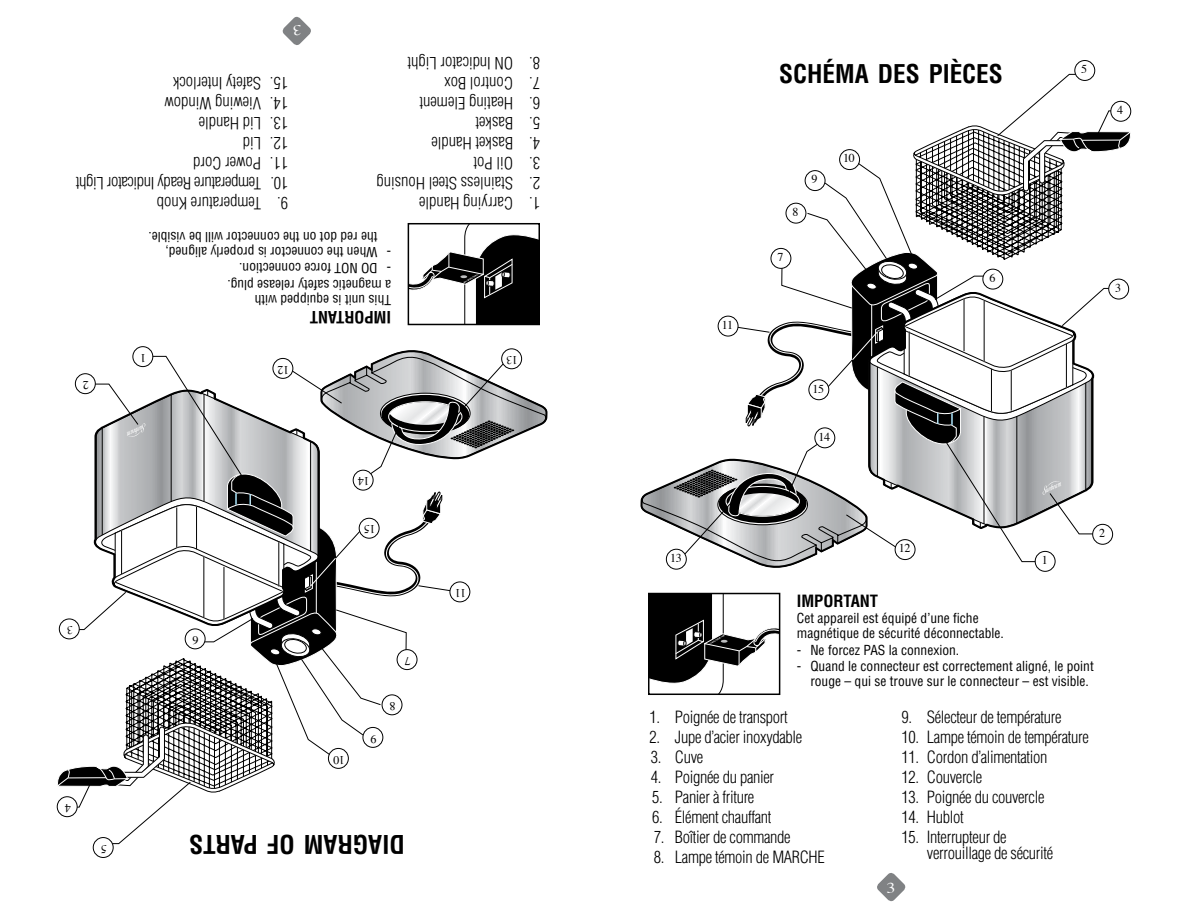
<style>
.page{position:relative;width:1188px;height:918px;background:#fff}
.page>*{position:absolute;margin:0;border:0;box-sizing:border-box;transform-origin:0 0}
.t1{font:700 condensed 25.2px "Helvetica";color:#000}
.t2{font:300 condensed 16.5px/16.5px "Helvetica";letter-spacing:-.02em;color:#000}
.t3{font:300 condensed 16.5px "Helvetica";color:#000}
.t4{font:700 condensed 16.5px "Helvetica";color:#000}
.t5{font:15px "Times";color:#fff;scale:1.2 1}
.t6{font:condensed 13.5px/15px "Helvetica";color:#000}
.t7{font:12px "Times";letter-spacing:-.025em;color:#000}
</style>
<div class="page">
<svg style="left:877px;top:873px;width:29px;height:29px"></svg>
<div style="left:1074px;top:60px;width:21px;height:21px;border:1px solid #000;border-radius:50%"></div>
<div style="left:666px;top:549px;width:21px;height:21px;border:1px solid #000;border-radius:50%"></div>
<div style="left:1035px;top:551px;width:21px;height:21px;border:1px solid #000;border-radius:50%"></div>
<svg style="left:640px;top:74px;width:492px;height:494px"></svg>
<svg style="left:282px;top:16px;width:29px;height:29px"></svg>
<div style="left:93px;top:837px;width:21px;height:21px;border:1px solid #000;border-radius:50%"></div>
<div style="left:501px;top:348px;width:21px;height:21px;border:1px solid #000;border-radius:50%"></div>
<div style="left:132px;top:346px;width:21px;height:21px;border:1px solid #000;border-radius:50%"></div>
<svg style="left:56px;top:350px;width:492px;height:494px"></svg>
<svg style="left:411px;top:226px;width:126px;height:96px"></svg>
<div style="left:408px;top:223px;width:132px;height:102px;border:2px solid #000"></div>
<svg style="left:651px;top:596px;width:126px;height:96px"></svg>
<div style="left:648px;top:593px;width:132px;height:102px;border:2px solid #000"></div>
<p class="t5" style="left:302px;top:39px;width:9px;rotate:-180deg">3</p>
<p class="t3" style="left:513px;top:73px;width:107px;rotate:-180deg">ON Indicator Light</p>
<p class="t2" style="left:540px;top:71px;width:12px;rotate:-180deg">8.</p>
<p class="t3" style="left:261px;top:93px;width:89px;rotate:-180deg">Safety Interlock</p>
<p class="t2" style="left:288px;top:91px;width:20px;rotate:-180deg">15.</p>
<p class="t3" style="left:513px;top:93px;width:70px;rotate:-180deg">Control Box</p>
<p class="t2" style="left:540px;top:91px;width:12px;rotate:-180deg">7.</p>
<p class="t3" style="left:261px;top:113px;width:98px;rotate:-180deg">Viewing Window</p>
<p class="t2" style="left:288px;top:111px;width:20px;rotate:-180deg">14.</p>
<p class="t3" style="left:513px;top:113px;width:95px;rotate:-180deg">Heating Element</p>
<p class="t2" style="left:540px;top:111px;width:12px;rotate:-180deg">6.</p>
<p class="t3" style="left:261px;top:133px;width:64px;rotate:-180deg">Lid Handle</p>
<p class="t2" style="left:288px;top:131px;width:20px;rotate:-180deg">13.</p>
<p class="t2" style="left:513px;top:131px;width:39px;rotate:-180deg">Basket</p>
<p class="t2" style="left:540px;top:131px;width:12px;rotate:-180deg">5.</p>
<p class="t2" style="left:261px;top:151px;width:20px;rotate:-180deg">Lid</p>
<p class="t2" style="left:288px;top:151px;width:20px;rotate:-180deg">12.</p>
<p class="t3" style="left:513px;top:153px;width:83px;rotate:-180deg">Basket Handle</p>
<p class="t2" style="left:540px;top:151px;width:12px;rotate:-180deg">4.</p>
<p class="t3" style="left:261px;top:173px;width:69px;rotate:-180deg">Power Cord</p>
<p class="t2" style="left:288px;top:171px;width:20px;rotate:-180deg">11.</p>
<p class="t2" style="left:513px;top:171px;width:41px;rotate:-180deg">Oil Pot</p>
<p class="t2" style="left:540px;top:171px;width:12px;rotate:-180deg">3.</p>
<p class="t2" style="left:261px;top:191px;width:187px;rotate:-180deg">Temperature Ready Indicator Light</p>
<p class="t2" style="left:288px;top:191px;width:19px;rotate:-180deg">10.</p>
<p class="t3" style="left:513px;top:193px;width:138px;rotate:-180deg">Stainless Steel Housing</p>
<p class="t2" style="left:540px;top:191px;width:12px;rotate:-180deg">2.</p>
<p class="t3" style="left:261px;top:213px;width:106px;rotate:-180deg">Temperature Knob</p>
<p class="t2" style="left:288px;top:211px;width:12px;rotate:-180deg">9.</p>
<p class="t3" style="left:513px;top:213px;width:95px;rotate:-180deg">Carrying Handle</p>
<p class="t2" style="left:540px;top:211px;width:12px;rotate:-180deg">1.</p>
<p class="t6" style="left:378px;top:244px;width:231px;rotate:-180deg">the red dot on the connector will be visible.</p>
<p class="t6" style="left:378px;top:259px;width:214px;rotate:-180deg">When the connector is properly aligned,</p>
<p class="t6" style="left:391px;top:259px;width:6px;rotate:-180deg">-</p>
<p class="t6" style="left:378px;top:276px;width:140px;rotate:-180deg">DO NOT force connection.</p>
<p class="t6" style="left:391px;top:276px;width:6px;rotate:-180deg">-</p>
<p class="t6" style="left:391px;top:307px;width:165px;rotate:-180deg">This unit is equipped with<br>a magnetic safety release plug.</p>
<p class="t7" style="left:89px;top:392px;width:7px;rotate:-180deg">2</p>
<p class="t7" style="left:146px;top:365px;width:7px;rotate:-180deg">1</p>
<p class="t7" style="left:73px;top:638px;width:7px;rotate:-180deg">3</p>
<p class="t7" style="left:71px;top:815px;width:7px;rotate:-180deg">4</p>
<p class="t7" style="left:107px;top:856px;width:7px;rotate:-180deg">5</p>
<p class="t7" style="left:199px;top:648px;width:7px;rotate:-180deg">6</p>
<p class="t7" style="left:289px;top:377px;width:13px;rotate:-180deg">12</p>
<p class="t4" style="left:391px;top:327px;width:83px;rotate:-180deg">IMPORTANT</p>
<p class="t7" style="left:369px;top:489px;width:13px;rotate:-180deg">14</p>
<p class="t7" style="left:375px;top:537px;width:13px;rotate:-180deg">15</p>
<p class="t7" style="left:345px;top:767px;width:13px;rotate:-180deg">10</p>
<p class="t7" style="left:411px;top:668px;width:7px;rotate:-180deg">7</p>
<p class="t7" style="left:376px;top:746px;width:7px;rotate:-180deg">9</p>
<p class="t7" style="left:396px;top:714px;width:7px;rotate:-180deg">8</p>
<h1 class="t1" style="left:405px;top:860px;width:217px;rotate:-180deg">DIAGRAM OF PARTS</h1>
<p class="t7" style="left:518px;top:368px;width:13px;rotate:-180deg">13</p>
<p class="t7" style="left:466px;top:601px;width:13px;rotate:-180deg">11</p>
<p class="t7" style="left:722px;top:317px;width:13px">11</p>
<h1 class="t1" style="left:779px;top:58px;width:225px">SCHÉMA DES PIÈCES</h1>
<p class="t7" style="left:792px;top:204px;width:7px">8</p>
<p class="t7" style="left:812px;top:172px;width:7px">9</p>
<p class="t7" style="left:777px;top:250px;width:7px">7</p>
<p class="t7" style="left:843px;top:151px;width:13px">10</p>
<p class="t7" style="left:813px;top:381px;width:13px">15</p>
<p class="t7" style="left:819px;top:429px;width:13px">14</p>
<p class="t7" style="left:989px;top:270px;width:7px">6</p>
<p class="t7" style="left:1081px;top:62px;width:7px">5</p>
<p class="t7" style="left:1117px;top:103px;width:7px">4</p>
<p class="t7" style="left:1115px;top:280px;width:7px">3</p>
<p class="t7" style="left:670px;top:550px;width:13px">13</p>
<p class="t7" style="left:899px;top:541px;width:13px">12</p>
<p class="t7" style="left:1042px;top:553px;width:7px">1</p>
<p class="t7" style="left:1099px;top:526px;width:7px">2</p>
<p class="t4" style="left:797px;top:591px;width:83px">IMPORTANT</p>
<p class="t6" style="left:797px;top:611px;width:208px">Cet appareil est équipé d’une fiche magnétique de sécurité déconnectable.</p>
<p class="t6" style="left:797px;top:642px;width:164px">- Ne forcez PAS la connexion.</p>
<p class="t6" style="left:810px;top:659px;width:285px;text-indent:-14px">- Quand le connecteur est correctement aligné, le point rouge – qui se trouve sur le connecteur – est visible.</p>
<p class="t2" style="left:650px;top:708px;width:140px">1. Poignée de transport</p>
<p class="t2" style="left:650px;top:728px;width:154px">2. Jupe d’acier inoxydable</p>
<p class="t2" style="left:651px;top:748px;width:54px">3. Cuve</p>
<p class="t2" style="left:651px;top:768px;width:125px">4. Poignée du panier</p>
<p class="t2" style="left:652px;top:788px;width:104px">5. Panier à friture</p>
<p class="t2" style="left:652px;top:808px;width:121px">6. Élément chauffant</p>
<p class="t2" style="left:654px;top:828px;width:138px">7. Boîtier de commande</p>
<p class="t2" style="left:654px;top:848px;width:172px">8. Lampe témoin de MARCHE</p>
<p class="t2" style="left:901px;top:708px;width:161px">9. Sélecteur de température</p>
<p class="t2" style="left:901px;top:728px;width:189px">10. Lampe témoin de température</p>
<p class="t2" style="left:902px;top:748px;width:148px">11. Cordon d’alimentation</p>
<p class="t2" style="left:902px;top:768px;width:82px">12. Couvercle</p>
<p class="t2" style="left:902px;top:788px;width:144px">13. Poignée du couvercle</p>
<p class="t2" style="left:902px;top:808px;width:64px">14. Hublot</p>
<p class="t2" style="left:927px;top:828px;width:128px;text-indent:-25px">15. Interrupteur de verrouillage de sécurité</p>
<p class="t5" style="left:886px;top:879px;width:9px">3</p>
</div>
